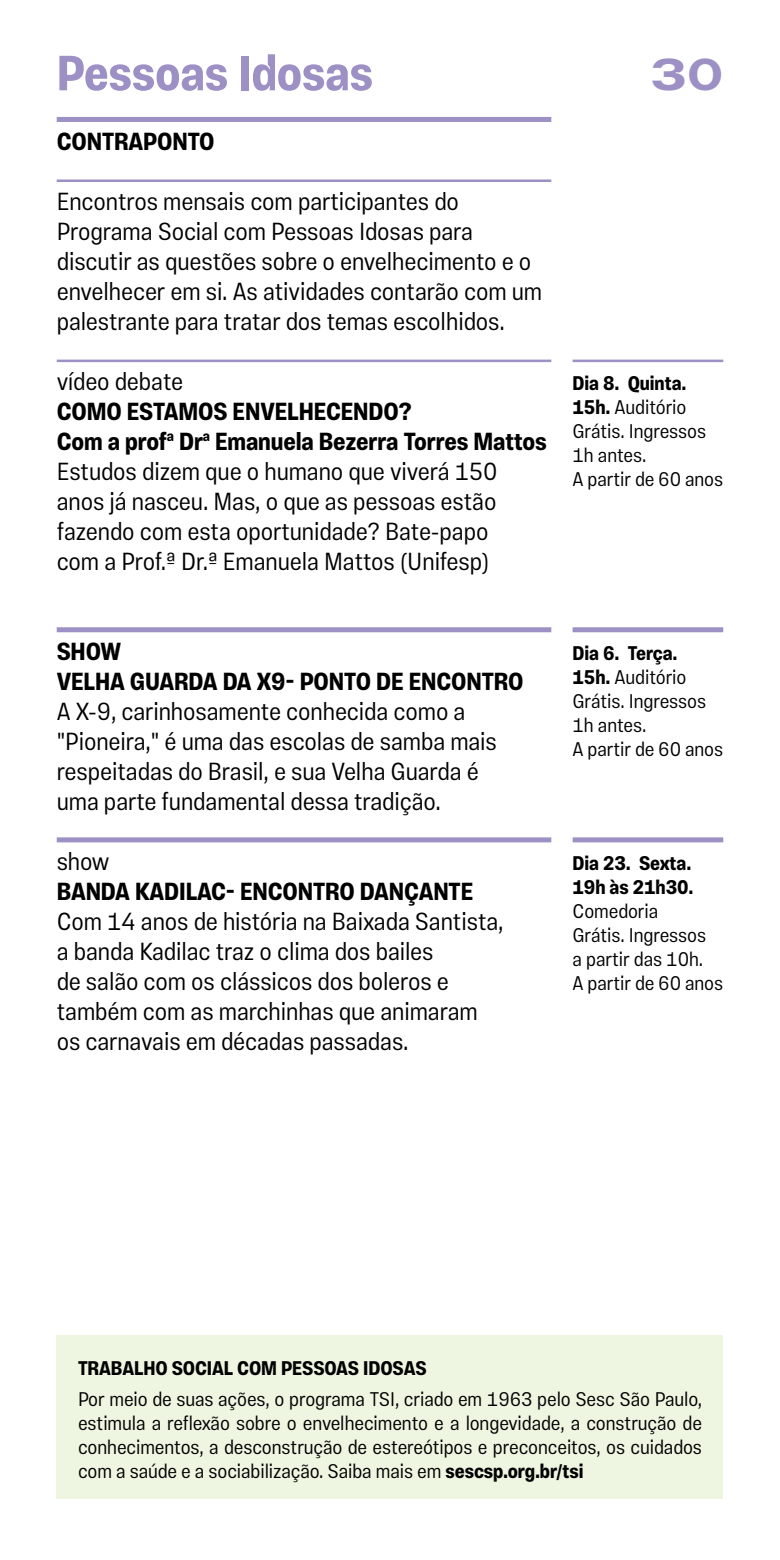
<style>
.page{position:relative;width:780px;height:1560px;background:#fff}
.page>*{position:absolute;margin:0;border:0;box-sizing:border-box;transform-origin:0 0}
.t1{font:700 50px "Vinila Condensed";letter-spacing:-.005em;color:#9c90c5}
.t2{font:700 45px "Vinila Extended";color:#9c90c5}
.t3{font:300 25px/30px "Vinila Condensed";letter-spacing:-.005em;color:#000}
.t4{font:700 25px/30px "Vinila Condensed";letter-spacing:-.005em;color:#000}
.t5{font:300 20px/24px "Vinila Condensed";letter-spacing:-.005em;color:#000}
.t6{font:700 20px/24px "Vinila Condensed";letter-spacing:-.005em;color:#000}
.s1{font-weight:700}
</style>
<div class="page">
<div style="left:57px;top:117px;width:494px;height:5px;background:#9c90c5"></div>
<hr style="left:57px;top:179px;width:494px;height:3px;background:#9c90c5">
<hr style="left:57px;top:359px;width:494px;height:3px;background:#9c90c5">
<div style="left:57px;top:627px;width:494px;height:5px;background:#9c90c5"></div>
<div style="left:57px;top:837px;width:494px;height:5px;background:#9c90c5"></div>
<div style="left:57px;top:1335px;width:666px;height:163px;background:#eef5e1"></div>
<div style="left:572px;top:627px;width:151px;height:5px;background:#9c90c5"></div>
<hr style="left:572px;top:359px;width:151px;height:3px;background:#9c90c5">
<div style="left:572px;top:837px;width:151px;height:5px;background:#9c90c5"></div>
<h1 class="t1" style="left:57px;top:44px;width:318px">Pessoas Idosas</h1>
<h2 class="t2" style="left:650px;top:47px;width:75px">30</h2>
<p class="t4" style="left:57px;top:126px;width:159px">CONTRAPONTO</p>
<p class="t3" style="left:57px;top:186px;width:487px">Encontros mensais com participantes do Programa Social com Pessoas Idosas para discutir as questões sobre o envelhecimento e o envelhecer em si. As atividades contarão com um palestrante para tratar dos temas escolhidos.</p>
<p class="t3" style="left:57px;top:366px;width:128px">vídeo debate</p>
<p class="t3" style="left:57px;top:396px;width:491px"><span class="s1">COMO ESTAMOS ENVELHECENDO?<br>Com a prof</span><sup>a</sup> <span class="s1">Dr</span><sup>a</sup> <span class="s1">Emanuela Bezerra Torres Mattos </span>Estudos dizem que o humano que viverá 150 anos já nasceu. Mas, o que as pessoas estão fazendo com esta oportunidade? Bate-papo<br>com a Prof.ª Dr.ª Emanuela Mattos (Unifesp)</p>
<p class="t5" style="left:572px;top:370px;width:152px"><span class="s1">Dia 8. Quinta.<br>15h.</span> Auditório<br>Grátis. Ingressos<br>1h antes.<br>A partir de 60 anos</p>
<p class="t4" style="left:57px;top:636px;width:468px">SHOW<br>VELHA GUARDA DA X9- PONTO DE ENCONTRO</p>
<p class="t3" style="left:57px;top:696px;width:441px">A X-9, carinhosamente conhecida como a "Pioneira," é uma das escolas de samba mais respeitadas do Brasil, e sua Velha Guarda é uma parte fundamental dessa tradição.</p>
<p class="t3" style="left:57px;top:846px;width:54px">show</p>
<p class="t4" style="left:57px;top:876px;width:418px">BANDA KADILAC- ENCONTRO DANÇANTE</p>
<p class="t3" style="left:57px;top:906px;width:448px">Com 14 anos de história na Baixada Santista, a banda Kadilac traz o clima dos bailes<br>de salão com os clássicos dos boleros e também com as marchinhas que animaram os carnavais em décadas passadas.</p>
<p class="t5" style="left:572px;top:640px;width:152px"><span class="s1">Dia 6. Terça.<br>15h.</span> Auditório<br>Grátis. Ingressos<br>1h antes.<br>A partir de 60 anos</p>
<p class="t6" style="left:572px;top:851px;width:122px">Dia 23. Sexta.<br>19h às 21h30.</p>
<p class="t5" style="left:572px;top:898px;width:152px">Comedoria<br>Grátis. Ingressos<br>a partir das 10h.<br>A partir de 60 anos</p>
<p class="t6" style="left:78px;top:1355px;width:350px">TRABALHO SOCIAL COM PESSOAS IDOSAS</p>
<p class="t5" style="left:78px;top:1386px;width:625px;text-align:justify">Por meio de suas ações, o programa TSI, criado em 1963 pelo Sesc São Paulo, estimula a reflexão sobre o envelhecimento e a longevidade, a construção de conhecimentos, a desconstrução de estereótipos e preconceitos, os cuidados com a saúde e a sociabilização. Saiba mais em <span class="s1">sescsp.org.br/tsi</span></p>
</div>
